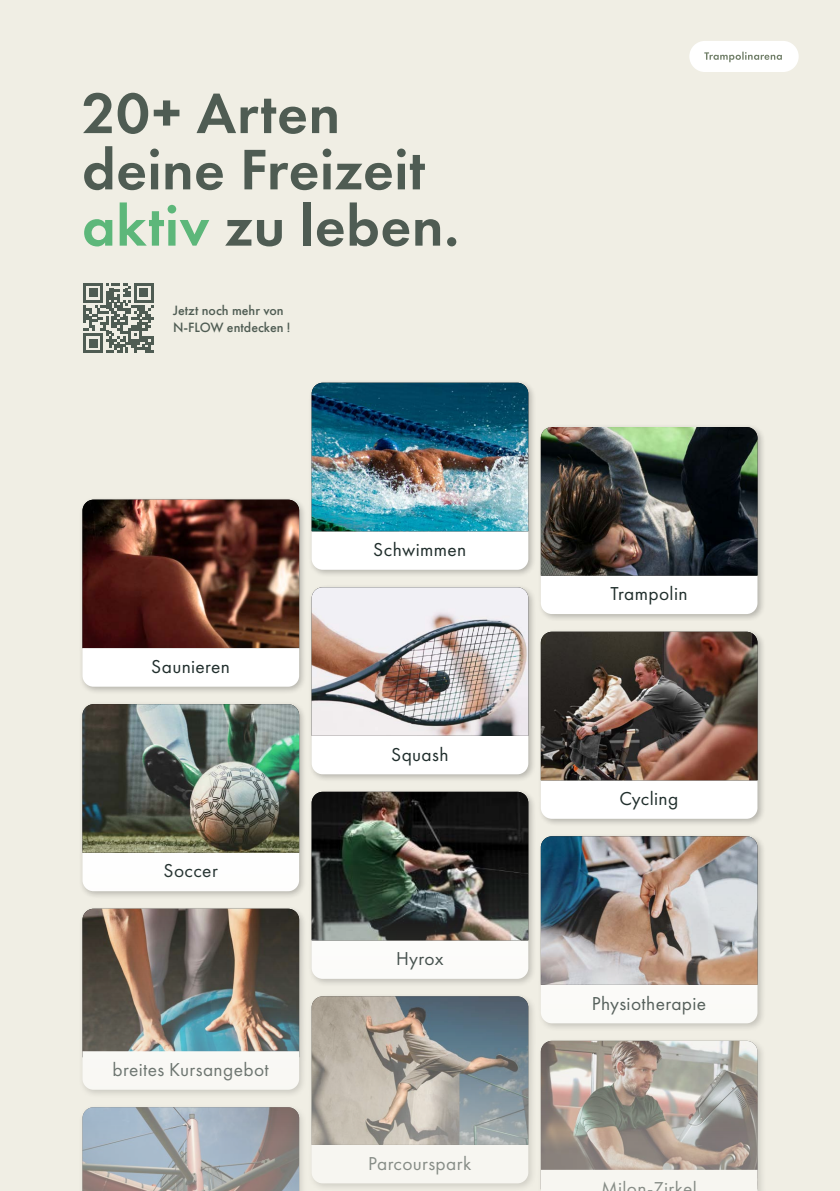
<style>
.page{position:relative;width:840px;height:1191px;background:#fff}
.page>*{position:absolute;margin:0;border:0;box-sizing:border-box;transform-origin:0 0}
.t1{font:600 59.2px/56.2px "Futura PT";letter-spacing:.005em;color:#4f5c53}
.t2{font:19.4px "Futura PT";letter-spacing:.02em;color:#202e2c}
.t3{font:500 14px/16.8px "Futura PT";color:#4f5c53}
.s1{color:#5db77a}
</style>
<div class="page">
<div style="left:0;top:0;width:839px;height:1191px;background:#f0eee4"></div>
<div style="left:78px;top:379px;width:687px;height:812px;background:#000;opacity:.25"></div>
<img style="left:82px;top:499px;width:217px;height:187px">
<div style="left:311px;top:531px;width:217px;height:39px;background:#fff"></div>
<img style="left:311px;top:383px;width:217px;height:148px">
<div style="left:311px;top:736px;width:217px;height:38px;background:#fff"></div>
<img style="left:311px;top:587px;width:217px;height:149px">
<img style="left:311px;top:792px;width:217px;height:54px">
<div style="left:540px;top:575px;width:217px;height:39px;background:#fff"></div>
<img style="left:540px;top:427px;width:217px;height:148px">
<div style="left:540px;top:780px;width:217px;height:39px;background:#fff"></div>
<img style="left:540px;top:632px;width:217px;height:148px">
<img style="left:540px;top:836px;width:217px;height:10px">
<img style="left:82px;top:704px;width:217px;height:142px">
<div style="left:689px;top:41px;width:109px;height:31px;background:#fff;border-radius:16px"></div>
<svg style="left:704px;top:52px;width:77px;height:10px"></svg>
<svg style="left:83px;top:283px;width:70px;height:70px"></svg>
<img style="left:78px;top:846px;width:687px;height:345px">
<h1 class="t1" style="left:82px;top:85px;width:378px">20+ Arten deine Freizeit <span class="s1">aktiv</span> zu leben.</h1>
<p class="t3" style="left:173px;top:302px;width:119px">Jetzt noch mehr von<br>N-FLOW entdecken !</p>
<p class="t2" style="left:151px;top:655px;width:80px">Saunieren</p>
<p class="t2" style="left:163px;top:859px;width:56px">Soccer</p>
<p class="t2" style="left:112px;top:1058px;width:158px">breites Kursangebot</p>
<p class="t2" style="left:373px;top:538px;width:94px">Schwimmen</p>
<p class="t2" style="left:391px;top:742px;width:59px">Squash</p>
<p class="t2" style="left:396px;top:947px;width:49px">Hyrox</p>
<p class="t2" style="left:368px;top:1151px;width:104px">Parcourspark</p>
<p class="t2" style="left:610px;top:582px;width:78px">Trampolin</p>
<p class="t2" style="left:619px;top:787px;width:60px">Cycling</p>
<p class="t2" style="left:591px;top:991px;width:116px">Physiotherapie</p>
<p class="t2" style="left:600px;top:1176px;width:97px">Milon-Zirkel</p>
</div>
